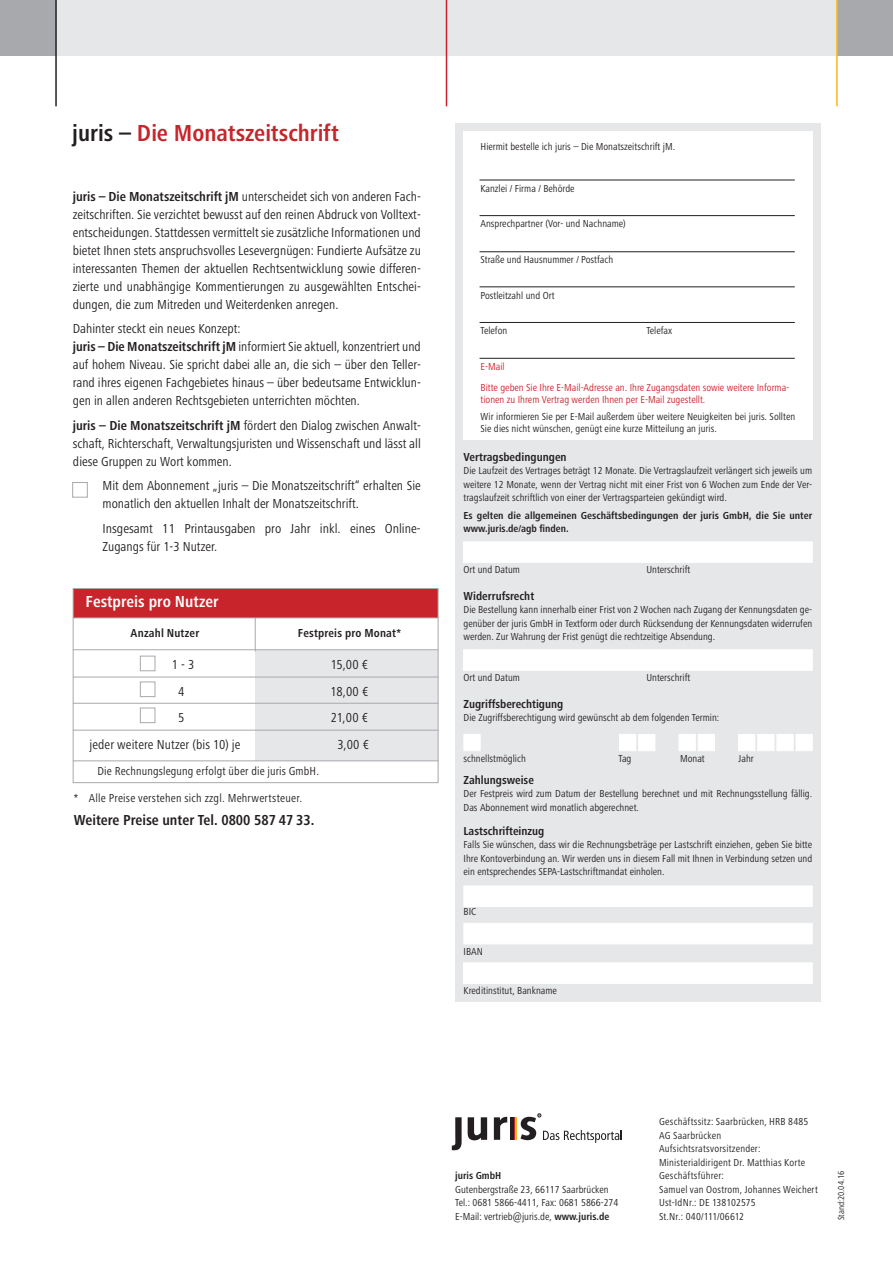
<style>
.page{position:relative;width:893px;height:1263px;background:#fff}
.page>*{position:absolute;margin:0;border:0;box-sizing:border-box;transform-origin:0 0}
.t1{font:700 condensed 24px "Frutiger Next Pro";color:#c8242b}
.t2{font:700 condensed 16.5px "Frutiger Next Pro";letter-spacing:.005em;color:#fff}
.t3{font:700 condensed 15px "Frutiger Next Pro";color:#231f20}
.t4{font:condensed 13.5px/18px "Frutiger Next Pro";color:#231f20}
.t5{font:700 condensed 12px "Frutiger Next Pro";color:#231f20}
.t6{font:condensed 12px "Frutiger Next Pro";letter-spacing:.015em;color:#231f20}
.t7{font:condensed 10.5px/13.5px "Frutiger Next Pro";color:#231f20}
.t8{font:condensed 10.5px/20.5px "Frutiger Next Pro";color:#c8242b}
.t9{font:700 condensed 10.5px/13.5px "Frutiger Next Pro";color:#231f20}
.t10{font:condensed 9px "Frutiger Next Pro";color:#231f20}
.s1{color:#231f20}
.s2{font-weight:700}
</style>
<div class="page">
<div style="left:55px;top:0;width:783px;height:55px;background:#e6e7e9"></div>
<div style="left:0;top:0;width:55px;height:55px;background:#a8a9ad"></div>
<div style="left:838px;top:0;width:55px;height:55px;background:#a8a9ad"></div>
<hr style="left:55px;top:0;width:2px;height:106px;background:#231f20">
<hr style="left:836px;top:0;width:2px;height:106px;background:#fcb615">
<hr style="left:446px;top:0;width:1px;height:106px;background:#c8242b">
<svg style="left:468px;top:1117px;width:19px;height:23px"></svg>
<svg style="left:494px;top:1117px;width:13px;height:23px"></svg>
<svg style="left:452px;top:1117px;width:10px;height:34px"></svg>
<hr style="left:510px;top:1117px;width:4px;height:23px;background:#231f20">
<svg style="left:514px;top:1113px;width:108px;height:30px"></svg>
<div style="left:73px;top:588px;width:365px;height:30px;background:#c8242b"></div>
<div style="left:256px;top:650px;width:182px;height:110px;background:#e6e7e9"></div>
<hr style="left:73px;top:649px;width:365px;height:1px;background:#a8a9ad">
<hr style="left:73px;top:617px;width:365px;height:1px;background:#a8a9ad">
<hr style="left:73px;top:677px;width:365px;height:1px;background:#a8a9ad">
<hr style="left:73px;top:703px;width:365px;height:1px;background:#a8a9ad">
<hr style="left:73px;top:730px;width:365px;height:1px;background:#a8a9ad">
<hr style="left:73px;top:760px;width:365px;height:1px;background:#a8a9ad">
<div style="left:140px;top:656px;width:15px;height:15px;border:1px solid #a8a9ad"></div>
<div style="left:140px;top:681px;width:15px;height:16px;border:1px solid #a8a9ad"></div>
<div style="left:140px;top:708px;width:15px;height:15px;border:1px solid #a8a9ad"></div>
<hr style="left:255px;top:618px;width:1px;height:33px;background:#a8a9ad">
<div style="left:455px;top:123px;width:366px;height:879px;background:#e6e7e9"></div>
<div style="left:619px;top:734px;width:17px;height:17px;background:#fff"></div>
<div style="left:638px;top:734px;width:17px;height:17px;background:#fff"></div>
<div style="left:679px;top:734px;width:17px;height:17px;background:#fff"></div>
<div style="left:698px;top:734px;width:17px;height:17px;background:#fff"></div>
<div style="left:738px;top:734px;width:17px;height:17px;background:#fff"></div>
<div style="left:757px;top:734px;width:17px;height:17px;background:#fff"></div>
<div style="left:776px;top:734px;width:17px;height:17px;background:#fff"></div>
<div style="left:796px;top:734px;width:17px;height:17px;background:#fff"></div>
<div style="left:463px;top:734px;width:17px;height:17px;background:#fff"></div>
<div style="left:463px;top:649px;width:350px;height:22px;background:#fff"></div>
<div style="left:463px;top:541px;width:350px;height:22px;background:#fff"></div>
<div style="left:463px;top:885px;width:350px;height:22px;background:#fff;border:1px solid #fff"></div>
<div style="left:463px;top:923px;width:350px;height:21px;background:#fff"></div>
<div style="left:463px;top:962px;width:350px;height:22px;background:#fff"></div>
<div style="left:463px;top:132px;width:350px;height:308px;background:#fff"></div>
<hr style="left:480px;top:215px;width:315px;height:1px;background:#231f20">
<hr style="left:480px;top:251px;width:315px;height:1px;background:#231f20">
<hr style="left:480px;top:287px;width:315px;height:1px;background:#231f20">
<hr style="left:480px;top:322px;width:315px;height:1px;background:#231f20">
<hr style="left:480px;top:358px;width:315px;height:1px;background:#231f20">
<hr style="left:480px;top:180px;width:315px;height:1px;background:#231f20">
<div style="left:72px;top:482px;width:16px;height:15px;border:1px solid #a8a9ad"></div>
<div style="left:73px;top:588px;width:365px;height:195px;border:1px solid #a8a9ad"></div>
<h1 class="t1" style="left:72px;top:119px;width:268px"><span class="s1">juris –</span> Die Monatszeitschrift</h1>
<p class="t4" style="left:73px;top:188px;width:350px;text-align:justify"><span class="s2">juris – Die Monatszeitschrift jM</span> unterscheidet sich von anderen Fach&shy;zeitschriften. Sie verzichtet bewusst auf den reinen Abdruck von Volltext&shy;entscheidungen. Stattdessen vermittelt sie zusätzliche Informationen und bietet Ihnen stets anspruchsvolles Lesevergnügen: Fundierte Aufsätze zu interessanten Themen der aktuellen Rechtsentwicklung sowie differen&shy;zierte und unabhängige Kommentierungen zu ausgewählten Entschei&shy;dungen, die zum Mitreden und Weiterdenken anregen.</p>
<p class="t4" style="left:73px;top:320px;width:350px">Dahinter steckt ein neues Konzept:<br><span class="s2">juris – Die Monatszeitschrift jM</span> informiert Sie aktuell, konzentriert und auf hohem Niveau. Sie spricht dabei alle an, die sich – über den Teller&shy;rand ihres eigenen Fachgebietes hinaus – über bedeutsame Entwicklun&shy;gen in allen anderen Rechtsgebieten unterrichten möchten.</p>
<p class="t4" style="left:73px;top:416px;width:350px;text-align:justify"><span class="s2">juris – Die Monatszeitschrift jM</span> fördert den Dialog zwischen Anwalt&shy;schaft, Richterschaft, Verwaltungsjuristen und Wissenschaft und lässt all diese Gruppen zu Wort kommen.</p>
<p class="t4" style="left:103px;top:477px;width:320px">Mit dem Abonnement „juris – Die Monatszeitschrift“ erhalten Sie monatlich den aktuellen Inhalt der Monatszeitschrift.</p>
<p class="t4" style="left:103px;top:519px;width:320px">Insgesamt 11 Printausgaben pro Jahr inkl. eines Online-<br>Zugangs für 1-3 Nutzer.</p>
<h2 class="t2" style="left:86px;top:592px;width:135px">Festpreis pro Nutzer</h2>
<p class="t5" style="left:131px;top:626px;width:70px">Anzahl Nutzer</p>
<p class="t5" style="left:298px;top:626px;width:105px">Festpreis pro Monat*</p>
<p class="t4" style="left:172px;top:656px;width:24px">1 - 3</p>
<p class="t4" style="left:331px;top:656px;width:39px">15,00 €</p>
<p class="t4" style="left:178px;top:682px;width:8px">4</p>
<p class="t4" style="left:331px;top:682px;width:39px">18,00 €</p>
<p class="t4" style="left:178px;top:709px;width:8px">5</p>
<p class="t4" style="left:331px;top:709px;width:39px">21,00 €</p>
<p class="t4" style="left:89px;top:735px;width:153px">jeder weitere Nutzer (bis 10) je</p>
<p class="t4" style="left:337px;top:735px;width:33px">3,00 €</p>
<p class="t6" style="left:97px;top:764px;width:223px">Die Rechnungslegung erfolgt über die juris GmbH.</p>
<p class="t6" style="left:74px;top:791px;width:230px">* Alle Preise verstehen sich zzgl. Mehrwertsteuer.</p>
<h3 class="t3" style="left:74px;top:812px;width:242px">Weitere Preise unter Tel. 0800 587 47 33.</h3>
<p class="t7" style="left:480px;top:140px;width:196px">Hiermit bestelle ich juris – Die Monatszeitschrift jM.</p>
<p class="t7" style="left:480px;top:181px;width:96px">Kanzlei / Firma / Behörde</p>
<p class="t7" style="left:480px;top:217px;width:147px">Ansprechpartner (Vor- und Nachname)</p>
<p class="t7" style="left:480px;top:253px;width:134px">Straße und Hausnummer / Postfach</p>
<p class="t7" style="left:480px;top:289px;width:76px">Postleitzahl und Ort</p>
<p class="t7" style="left:480px;top:324px;width:28px">Telefon</p>
<p class="t7" style="left:646px;top:324px;width:27px">Telefax</p>
<p class="t8" style="left:480px;top:356px;width:310px">E-Mail<br>Bitte geben Sie Ihre E-Mail-Adresse an. Ihre Zugangsdaten sowie weitere Informa-</p>
<p class="t8" style="left:480px;top:389px;width:226px">tionen zu Ihrem Vertrag werden Ihnen per E-Mail zugestellt.</p>
<p class="t7" style="left:480px;top:410px;width:316px;line-height:12.6px">Wir informieren Sie per E-Mail außerdem über weitere Neuigkeiten bei juris. Sollten<br>Sie dies nicht wünschen, genügt eine kurze Mitteilung an juris.</p>
<p class="t5" style="left:463px;top:450px;width:105px">Vertragsbedingungen</p>
<p class="t7" style="left:463px;top:464px;width:350px;text-align:justify">Die Laufzeit des Vertrages beträgt 12 Monate. Die Vertragslaufzeit verlängert sich jeweils um weitere 12 Monate, wenn der Vertrag nicht mit einer Frist von 6 Wochen zum Ende der Ver&shy;tragslaufzeit schriftlich von einer der Vertragsparteien gekündigt wird.</p>
<p class="t9" style="left:463px;top:508px;width:350px">Es gelten die allgemeinen Geschäftsbedingungen der juris GmbH, die Sie unter www.juris.de/agb finden.</p>
<p class="t7" style="left:463px;top:562px;width:58px">Ort und Datum</p>
<p class="t7" style="left:646px;top:562px;width:45px">Unterschrift</p>
<p class="t5" style="left:463px;top:589px;width:72px">Widerrufsrecht</p>
<p class="t7" style="left:463px;top:603px;width:350px;text-align:justify">Die Bestellung kann innerhalb einer Frist von 2 Wochen nach Zugang der Kennungsdaten ge&shy;genüber der juris GmbH in Textform oder durch Rücksendung der Kennungsdaten widerrufen werden. Zur Wahrung der Frist genügt die rechtzeitige Absendung.</p>
<p class="t7" style="left:463px;top:670px;width:58px">Ort und Datum</p>
<p class="t7" style="left:646px;top:670px;width:45px">Unterschrift</p>
<p class="t5" style="left:463px;top:697px;width:101px">Zugriffsberechtigung</p>
<p class="t7" style="left:463px;top:711px;width:257px">Die Zugriffsberechtigung wird gewünscht ab dem folgenden Termin:</p>
<p class="t7" style="left:463px;top:751px;width:64px">schnellstmöglich</p>
<p class="t7" style="left:618px;top:751px;width:14px">Tag</p>
<p class="t7" style="left:680px;top:751px;width:26px">Monat</p>
<p class="t7" style="left:738px;top:751px;width:17px">Jahr</p>
<p class="t5" style="left:463px;top:773px;width:72px">Zahlungsweise</p>
<p class="t7" style="left:463px;top:787px;width:350px">Der Festpreis wird zum Datum der Bestellung berechnet und mit Rechnungsstellung fällig.<br>Das Abonnement wird monatlich abgerechnet.</p>
<p class="t5" style="left:463px;top:824px;width:82px">Lastschrifteinzug</p>
<p class="t7" style="left:463px;top:838px;width:350px;text-align:justify">Falls Sie wünschen, dass wir die Rechnungsbeträge per Lastschrift einziehen, geben Sie bitte Ihre Kontoverbindung an. Wir werden uns in diesem Fall mit Ihnen in Verbindung setzen und ein entsprechendes SEPA-Lastschriftmandat einholen.</p>
<p class="t7" style="left:463px;top:905px;width:14px">BIC</p>
<p class="t7" style="left:463px;top:944px;width:21px">IBAN</p>
<p class="t7" style="left:463px;top:983px;width:95px">Kreditinstitut, Bankname</p>
<p class="t9" style="left:455px;top:1169px;width:48px">juris GmbH</p>
<p class="t7" style="left:455px;top:1182px;width:165px">Gutenbergstraße 23, 66117 Saarbrücken<br>Tel.: 0681 5866-4411, Fax: 0681 5866-274<br>E-Mail: vertrieb@juris.de, <span class="s2">www.juris.de</span></p>
<p class="t7" style="left:659px;top:1115px;width:160px">Geschäftssitz: Saarbrücken, HRB 8485<br>AG Saarbrücken<br>Aufsichtsratsvorsitzender:<br>Ministerialdirigent Dr. Matthias Korte<br>Geschäftsführer:<br>Samuel van Oostrom, Johannes Weichert<br>Ust-IdNr.: DE 138102575<br>St.Nr.: 040/111/06612</p>
<p class="t10" style="left:836px;top:1220px;width:51px;rotate:-90deg">Stand:20.04.16</p>
</div>
